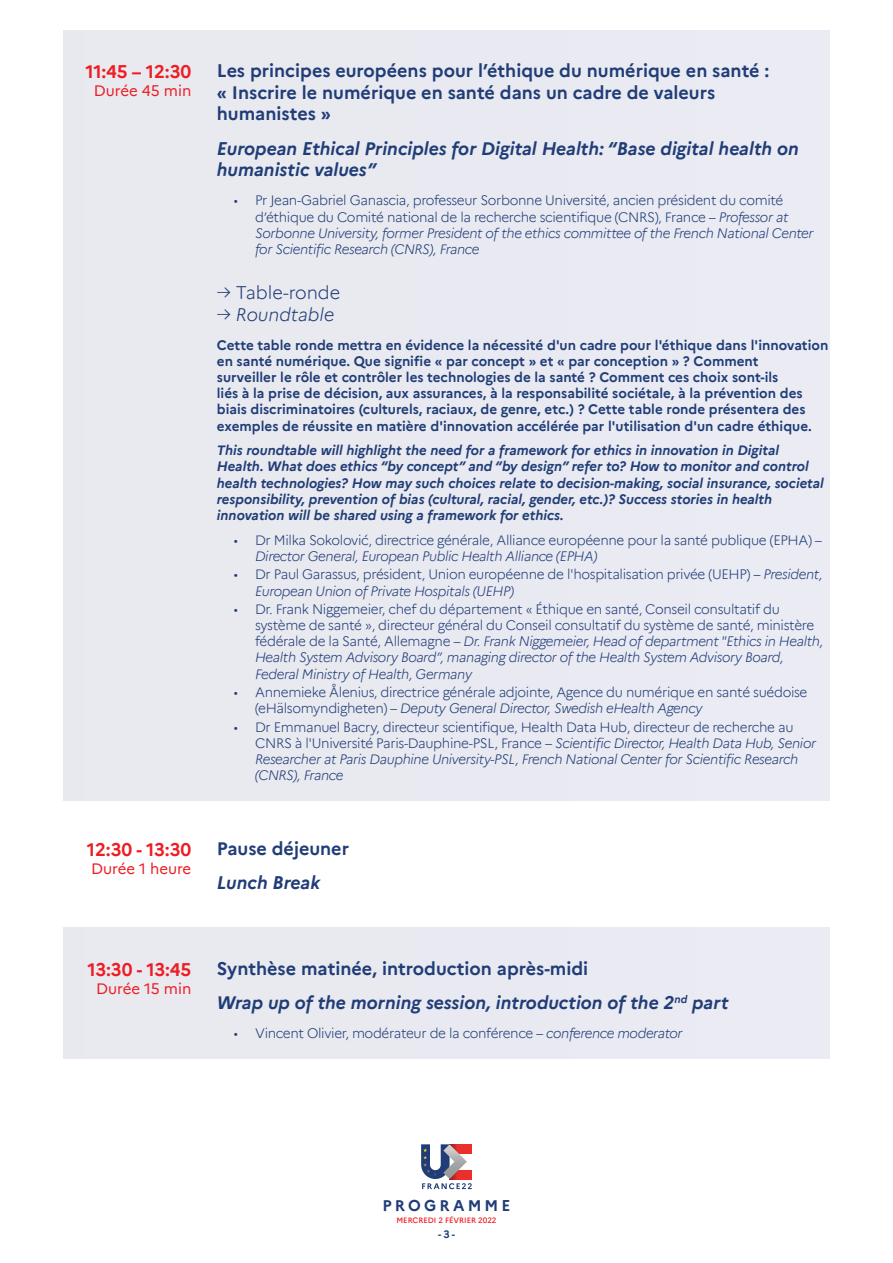
<style>
.page{position:relative;width:893px;height:1263px;background:#fff}
.page>*{position:absolute;margin:0;border:0;box-sizing:border-box;transform-origin:0 0}
.BLOC_COULEUR{font:700 18px/21.6px "Marianne";color:#203d77}
.BLOC_COULEUR-2{font:italic 700 18px/21.6px "Marianne";color:#203d77}
.t1{font:700 18px "Marianne";letter-spacing:-.005em;color:#ee1d23}
.BLOC{font:300 18px "Marianne";color:#203d77}
.BLOC-2{font:italic 300 18px "Marianne";color:#203d77}
.t2{font:700 15.3px "Marianne";letter-spacing:.2em;color:#203d77}
.t3{font:15px "Marianne";color:#ee1d23}
.t4{font:300 13.5px/16.2px "Marianne";letter-spacing:-.025em;color:#203d77}
.BLOC-3{font:700 13.5px/16.2px "Marianne";color:#203d77}
.BLOC-4{font:italic 700 13.5px/16.2px "Marianne";color:#203d77}
.t5{font:italic 300 13.5px/16.2px "Marianne";letter-spacing:-.025em;color:#203d77}
.t6{font:700 10.5px "Marianne";color:#203d77}
.t7{font:500 7.65px "Marianne";color:#ee1d23}
.s1{font-style:italic}
.s2{font-style:normal}
</style>
<div class="page">
<div style="left:64px;top:30px;width:765px;height:120px;background:#e9eaf1"></div>
<div style="left:64px;top:112px;width:765px;height:86px;background:#e9eaf1"></div>
<div style="left:64px;top:168px;width:765px;height:106px;background:#e9eaf1"></div>
<div style="left:64px;top:252px;width:765px;height:99px;background:#e9eaf1"></div>
<div style="left:64px;top:308px;width:765px;height:151px;background:#e9eaf1"></div>
<div style="left:64px;top:414px;width:765px;height:135px;background:#e9eaf1"></div>
<div style="left:64px;top:542px;width:765px;height:74px;background:#e9eaf1"></div>
<div style="left:64px;top:576px;width:765px;height:123px;background:#e9eaf1"></div>
<div style="left:64px;top:694px;width:765px;height:106px;background:#e9eaf1"></div>
<div style="left:64px;top:927px;width:765px;height:78px;background:#e9eaf1"></div>
<div style="left:64px;top:1000px;width:765px;height:58px;background:#e9eaf1"></div>
<svg style="left:421px;top:1144px;width:51px;height:45px"></svg>
<p class="t1" style="left:85px;top:58px;width:107px">11:45 – 12:30</p>
<p class="t3" style="left:94px;top:79px;width:99px">Durée 45 min</p>
<p class="t1" style="left:87px;top:835px;width:106px">12:30 - 13:30</p>
<p class="t3" style="left:91px;top:856px;width:102px">Durée 1 heure</p>
<p class="BLOC_COULEUR" style="left:217px;top:59px;width:554px">Les principes européens pour l’éthique du numérique en santé : « Inscrire le numérique en santé dans un cadre de valeurs humanistes »</p>
<p class="BLOC_COULEUR-2" style="left:217px;top:136px;width:584px">European Ethical Principles for Digital Health: “Base digital health on humanistic values”</p>
<p class="t4" style="left:255px;top:191px;width:560px;text-indent:-21px">• Pr Jean-Gabriel Ganascia, professeur Sorbonne Université, ancien président du comité d’éthique du Comité national de la recherche scientifique (CNRS), France – <span class="s1">Professor at Sorbonne University, former President of the ethics committee of the French National Center for Scientific Research (CNRS), France</span></p>
<p class="BLOC" style="left:217px;top:279px;width:125px"><span class="s1">→</span> Table-ronde</p>
<p class="BLOC-2" style="left:217px;top:300px;width:119px">→ Roundtable</p>
<p class="BLOC-3" style="left:217px;top:336px;width:613px">Cette table ronde mettra en évidence la nécessité d'un cadre pour l'éthique dans l'innovation en santé numérique. Que signifie « par concept » et « par conception » ? Comment<br>surveiller le rôle et contrôler les technologies de la santé ? Comment ces choix sont-ils<br>liés à la prise de décision, aux assurances, à la responsabilité sociétale, à la prévention des biais discriminatoires (culturels, raciaux, de genre, etc.) ? Cette table ronde présentera des exemples de réussite en matière d'innovation accélérée par l'utilisation d'un cadre éthique.</p>
<p class="BLOC-4" style="left:217px;top:441px;width:608px">This roundtable will highlight the need for a framework for ethics in innovation in Digital Health. What does ethics “by concept” and “by design” refer to? How to monitor and control health technologies? How may such choices relate to decision-making, social insurance, societal responsibility, prevention of bias (cultural, racial, gender, etc.)? Success stories in health innovation will be shared using a framework for ethics.</p>
<p class="t4" style="left:255px;top:531px;width:568px;text-indent:-21px">• Dr Milka Sokolović, directrice générale, Alliance européenne pour la santé publique (EPHA) –<br><span class="s1">Director General, European Public Health Alliance (EPHA)</span></p>
<p class="t4" style="left:255px;top:565px;width:569px;text-indent:-21px">• Dr Paul Garassus, président, Union européenne de l'hospitalisation privée (UEHP) – <span class="s1">President,<br>European Union of Private Hospitals (UEHP)</span></p>
<p class="t4" style="left:255px;top:600px;width:570px;text-indent:-21px">• Dr. Frank Niggemeier, chef du département « Éthique en santé, Conseil consultatif du système de santé », directeur général du Conseil consultatif du système de santé, ministère fédérale de la Santé, Allemagne – <span class="s1">Dr. Frank Niggemeier, Head of department "Ethics in Health, Health System Advisory Board”, managing director of the Health System Advisory Board, Federal Ministry of Health, Germany</span></p>
<p class="t4" style="left:255px;top:683px;width:554px;text-indent:-21px">• Annemieke Ålenius, directrice générale adjointe, Agence du numérique en santé suédoise (eHälsomyndigheten) – <span class="s1">Deputy General Director, Swedish eHealth Agency</span></p>
<p class="t5" style="left:255px;top:717px;width:563px;text-indent:-21px"><span class="s2">• Dr Emmanuel Bacry, directeur scientifique, Health Data Hub, directeur de recherche au CNRS à l'Université Paris-Dauphine-PSL, France –</span> Scientific Director, Health Data Hub, Senior Researcher at Paris Dauphine University-PSL, French National Center for Scientific Research (CNRS), France</p>
<p class="BLOC_COULEUR" style="left:217px;top:836px;width:134px">Pause déjeuner</p>
<p class="BLOC_COULEUR-2" style="left:217px;top:870px;width:105px">Lunch Break</p>
<p class="t1" style="left:87px;top:955px;width:105px">13:30 - 13:45</p>
<p class="t3" style="left:96px;top:977px;width:97px">Durée 15 min</p>
<p class="BLOC_COULEUR" style="left:217px;top:956px;width:373px">Synthèse matinée, introduction après-midi</p>
<p class="BLOC_COULEUR-2" style="left:217px;top:990px;width:513px">Wrap up of the morning session, introduction of the 2<sup>nd</sup> part</p>
<p class="t4" style="left:234px;top:1024px;width:450px">• Vincent Olivier, modérateur de la conférence – <span class="s1">conference moderator</span></p>
<p class="t2" style="left:383px;top:1193px;width:129px">PROGRAMME</p>
<p class="t7" style="left:396px;top:1215px;width:102px">MERCREDI 2 FÉVRIER 2022</p>
<p class="t6" style="left:438px;top:1226px;width:18px">-3-</p>
</div>
